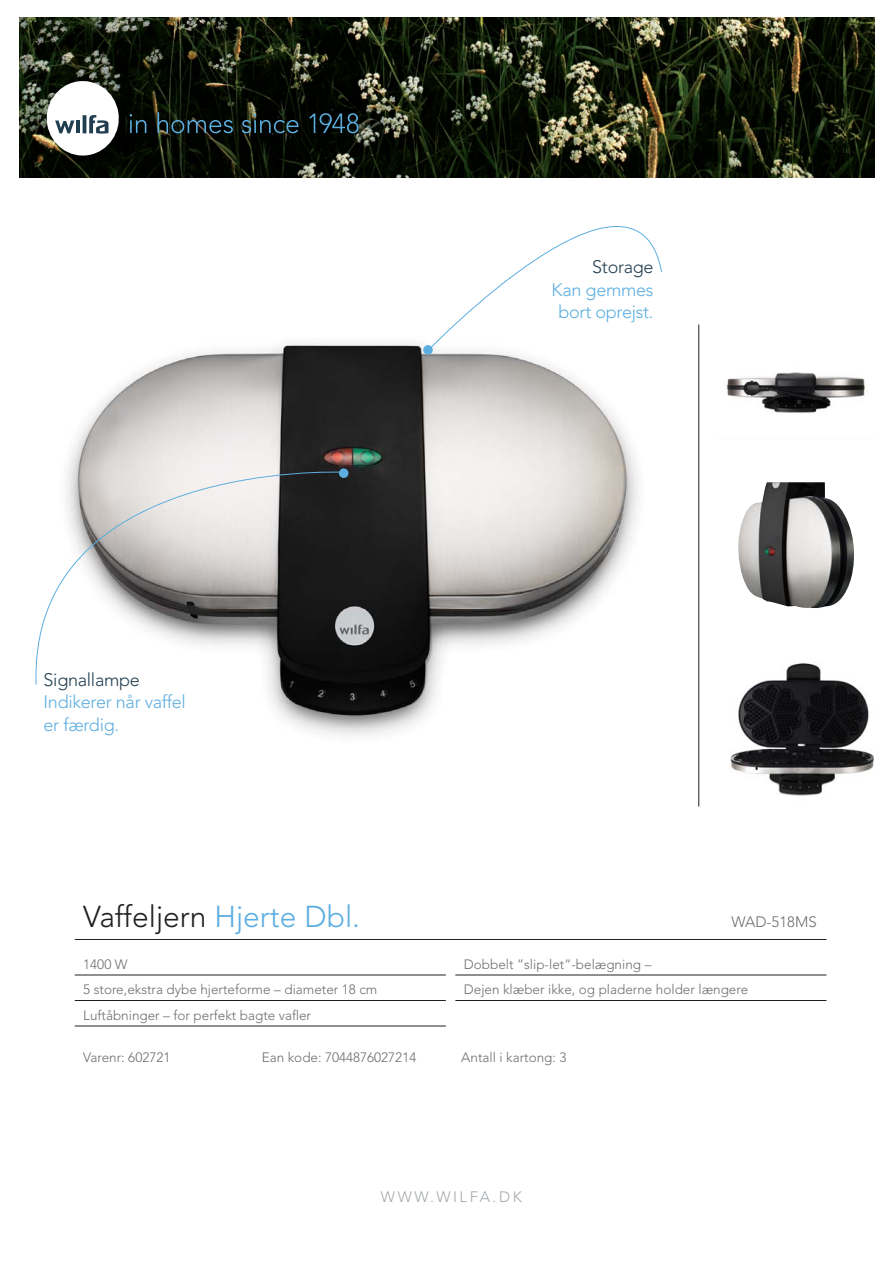
<style>
.page{position:relative;width:893px;height:1263px;background:#fff}
.page>*{position:absolute;margin:0;border:0;box-sizing:border-box;transform-origin:0 0}
.t1{font:300 30px "Avenir LT Std";color:#231f20}
.t2{font:300 18px/22.5px "Avenir LT Std";letter-spacing:-.015em;color:#5daee0;text-align:center}
.t3{font:300 18px "Avenir LT Std";letter-spacing:-.015em;color:#213d50}
.t4{font:300 15px "Avenir LT Std";letter-spacing:.17em;color:#a5a9ac}
.t5{font:300 15px "Avenir LT Std";color:#6b6e71}
.t6{font:300 13.5px/25.5px "Avenir LT Std";color:#6b6e71}
.s1{color:#5daee0}
</style>
<div class="page">
<img style="left:726px;top:372px;width:139px;height:41px">
<img style="left:738px;top:482px;width:116px;height:126px">
<img style="left:730px;top:663px;width:144px;height:133px">
<img style="left:70px;top:342px;width:568px;height:394px">
<hr style="left:698px;top:325px;width:1px;height:481px;background:#231f20">
<img style="left:20px;top:17px;width:855px;height:160px">
<svg style="left:47px;top:81px;width:75px;height:75px"></svg>
<svg style="left:130px;top:114px;width:16px;height:19px"></svg>
<svg style="left:158px;top:112px;width:75px;height:21px;background:#192b2e"></svg>
<svg style="left:242px;top:114px;width:56px;height:19px"></svg>
<svg style="left:309px;top:113px;width:50px;height:20px"></svg>
<hr style="left:75px;top:939px;width:751px;height:1px;background:#231f20">
<hr style="left:75px;top:975px;width:371px;height:1px;background:#231f20">
<hr style="left:75px;top:1000px;width:371px;height:1px;background:#231f20">
<hr style="left:75px;top:1026px;width:371px;height:1px;background:#231f20">
<hr style="left:455px;top:975px;width:371px;height:1px;background:#231f20">
<hr style="left:455px;top:1000px;width:371px;height:1px;background:#231f20">
<svg style="left:341px;top:468px;width:8px;height:10px"></svg>
<svg style="left:35px;top:461px;width:306px;height:224px"></svg>
<svg style="left:427px;top:135px;width:235px;height:216px"></svg>
<div style="left:423px;top:345px;width:10px;height:10px;background:#5daee0;border-radius:50%"></div>
<h2 class="t3" style="left:44px;top:669px;width:98px">Signallampe</h2>
<h2 class="t2" style="left:44px;top:691px;width:144px;text-align:left">Indikerer når vaffel er færdig.</h2>
<h1 class="t1" style="left:83px;top:899px;width:278px">Vaffeljern <span class="s1">Hjerte Dbl.</span></h1>
<h2 class="t3" style="left:592px;top:256px;width:63px">Storage</h2>
<h2 class="t2" style="left:552px;top:278px;width:103px">Kan gemmes bort oprejst.</h2>
<p class="t5" style="left:731px;top:913px;width:87px">WAD-518MS</p>
<p class="t6" style="left:83px;top:951px;width:296px">1400 W<br>5 store,ekstra dybe hjerteforme – diameter 18 cm<br>Luftåbninger – for perfekt bagte vafler</p>
<p class="t6" style="left:464px;top:951px;width:286px">Dobbelt ”slip-let”-belægning –<br>Dejen klæber ikke, og pladerne holder længere</p>
<p class="t6" style="left:83px;top:1045px;width:89px">Varenr: 602721</p>
<p class="t6" style="left:262px;top:1045px;width:156px">Ean kode: 7044876027214</p>
<p class="t6" style="left:461px;top:1045px;width:107px">Antall i kartong: 3</p>
<p class="t4" style="left:381px;top:1188px;width:142px">WWW.WILFA.DK</p>
</div>
